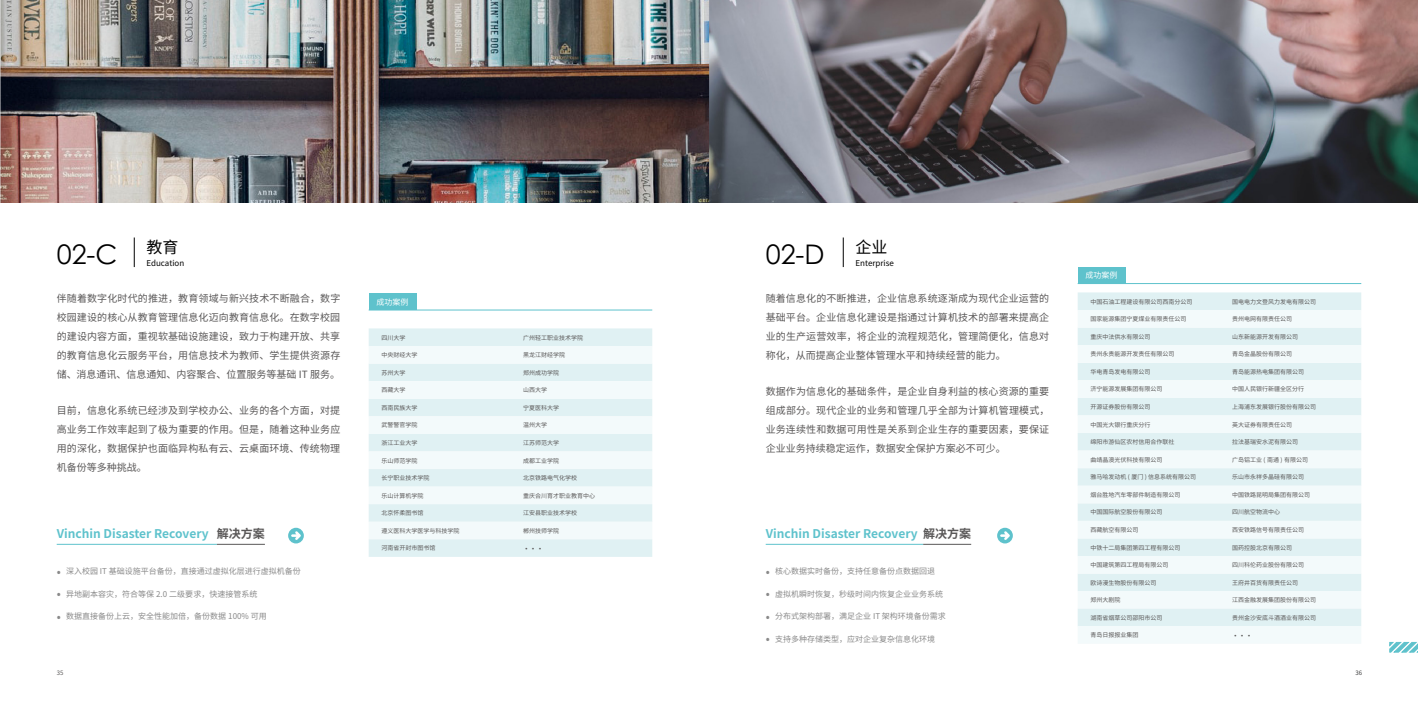
<style>
.page{position:relative;width:1418px;height:709px;background:#fff}
.page>*{position:absolute;margin:0;border:0;box-sizing:border-box;transform-origin:0 0}
.t1{font:27px "Century Gothic";color:#000}
.t2{font:700 12px "Source Han Sans CN";color:#5ec2cc}
.t3{font:12px "Source Han Sans CN";color:#595757}
.t4{font:10px/19px "Source Han Sans CN";letter-spacing:.015em;color:#595757;text-align:justify}
.t5{font:8px "Source Han Sans CN";color:#898989}
.t6{font:8px "Source Han Sans CN";color:#000}
.t7{font:8px "Source Han Sans CN";color:#fff}
.t8{font:6px "Source Han Sans CN";color:#595757}
.t9{font:6px "Source Han Sans CN";color:#3d3d3e}
.s1{color:#595757}
.s2{font-size:12px}
</style>
<div class="page">
<svg style="left:1389px;top:642px;width:28px;height:10px"></svg>
<img style="left:0;top:0;width:1417px;height:203px">
<hr style="left:134px;top:237px;width:1px;height:30px;background:#000">
<div style="left:288px;top:528px;width:16px;height:15px;background:#5ec2cc;border-radius:50%"></div>
<svg style="left:291px;top:531px;width:10px;height:9px"></svg>
<hr style="left:57px;top:544px;width:160px;height:1px;background:#5ec2cc">
<hr style="left:217px;top:544px;width:48px;height:1px;background:#595757">
<div style="left:369px;top:328px;width:283px;height:18px;background:#e0f1f3"></div>
<svg style="left:369px;top:346px;width:283px;height:158px;fill:#f3fafb"></svg>
<svg style="left:369px;top:504px;width:283px;height:53px"></svg>
<div style="left:369px;top:293px;width:47px;height:17px;background:#5ec2cc"></div>
<hr style="left:369px;top:309px;width:283px;height:1px;background:#5ec2cc">
<hr style="left:842px;top:237px;width:1px;height:30px;background:#000">
<div style="left:997px;top:528px;width:15px;height:15px;background:#5ec2cc;border-radius:50%"></div>
<svg style="left:1000px;top:531px;width:9px;height:9px"></svg>
<hr style="left:765px;top:544px;width:158px;height:1px;background:#5ec2cc">
<hr style="left:923px;top:544px;width:48px;height:1px;background:#595757">
<div style="left:1078px;top:292px;width:283px;height:18px;background:#e0f1f3"></div>
<svg style="left:1077px;top:310px;width:284px;height:298px;fill:#f3fafb"></svg>
<svg style="left:1078px;top:608px;width:283px;height:35px"></svg>
<div style="left:1077px;top:267px;width:48px;height:16px;background:#5ec2cc"></div>
<hr style="left:1077px;top:283px;width:284px;height:1px;background:#5ec2cc">
<h1 class="t1" style="left:57px;top:236px;width:123px">02-C <sup>教育</sup></h1>
<h3 class="t6" style="left:146px;top:259px;width:39px">Education</h3>
<h3 class="t4" style="left:57px;top:289px;width:285px">伴随着数字化时代的推进，教育领域与新兴技术不断融合，数字校园建设的核心从教育管理信息化迈向教育信息化。在数字校园的建设内容方面，重视软基础设施建设，致力于构建开放、共享的教育信息化云服务平台，用信息技术为教师、学生提供资源存储、消息通讯、信息通知、内容聚合、位置服务等基础 IT 服务。</h3>
<h3 class="t4" style="left:57px;top:401px;width:285px">目前，信息化系统已经涉及到学校办公、业务的各个方面，对提高业务工作效率起到了极为重要的作用。但是，随着这种业务应用的深化，数据保护也面临异构私有云、云桌面环境、传统物理机备份等多种挑战。</h3>
<h2 class="t2" style="left:57px;top:527px;width:210px">Vinchin Disaster Recovery <span class="s1">解决方案</span></h2>
<h3 class="t5" style="left:57px;top:567px;width:246px"><span class="s2">•</span> 深入校园 IT 基础设施平台备份，直接通过虚拟化层进行虚拟机备份</h3>
<h3 class="t5" style="left:57px;top:589px;width:202px"><span class="s2">•</span> 异地副本容灾，符合等保 2.0 二级要求，快速接管系统</h3>
<h3 class="t5" style="left:57px;top:612px;width:212px"><span class="s2">•</span> 数据直接备份上云，安全性能加倍，备份数据 100% 可用</h3>
<h3 class="t7" style="left:376px;top:297px;width:33px">成功案例</h3>
<p class="t8" style="left:381px;top:334px;width:25px">四川大学</p>
<p class="t8" style="left:523px;top:334px;width:61px">广州轻工职业技术学院</p>
<p class="t8" style="left:381px;top:351px;width:37px">中央财经大学</p>
<p class="t8" style="left:523px;top:351px;width:43px">黑龙江财经学院</p>
<p class="t8" style="left:381px;top:369px;width:25px">苏州大学</p>
<p class="t8" style="left:523px;top:369px;width:37px">郑州成功学院</p>
<p class="t8" style="left:381px;top:386px;width:25px">西藏大学</p>
<p class="t8" style="left:523px;top:386px;width:25px">山西大学</p>
<p class="t8" style="left:381px;top:404px;width:37px">西南民族大学</p>
<p class="t8" style="left:523px;top:404px;width:37px">宁夏医科大学</p>
<p class="t8" style="left:381px;top:422px;width:37px">武警警官学院</p>
<p class="t8" style="left:523px;top:422px;width:25px">温州大学</p>
<p class="t8" style="left:381px;top:439px;width:37px">浙江工业大学</p>
<p class="t8" style="left:523px;top:439px;width:37px">江苏师范大学</p>
<p class="t8" style="left:381px;top:457px;width:37px">乐山师范学院</p>
<p class="t8" style="left:523px;top:457px;width:37px">成都工业学院</p>
<p class="t8" style="left:381px;top:474px;width:49px">长宁职业技术学院</p>
<p class="t8" style="left:523px;top:474px;width:55px">北京铁路电气化学校</p>
<p class="t8" style="left:381px;top:492px;width:43px">乐山计算机学院</p>
<p class="t8" style="left:523px;top:492px;width:73px">重庆合川育才职业教育中心</p>
<p class="t8" style="left:381px;top:509px;width:43px">北京怀柔图书馆</p>
<p class="t8" style="left:523px;top:509px;width:55px">江安县职业技术学校</p>
<p class="t8" style="left:381px;top:527px;width:79px">遵义医科大学医学与科技学院</p>
<p class="t8" style="left:523px;top:527px;width:37px">郴州技师学院</p>
<p class="t8" style="left:381px;top:545px;width:55px">河南省开封市图书馆</p>
<h2 class="t3" style="left:523px;top:541px;width:22px">···</h2>
<h1 class="t1" style="left:765px;top:236px;width:123px">02-D <sup>企业</sup></h1>
<h3 class="t6" style="left:855px;top:259px;width:40px">Enterprise</h3>
<h3 class="t4" style="left:765px;top:289px;width:285px">随着信息化的不断推进，企业信息系统逐渐成为现代企业运营的基础平台。企业信息化建设是指通过计算机技术的部署来提高企业的生产运营效率，将企业的流程规范化，管理简便化，信息对称化，从而提高企业整体管理水平和持续经营的能力。</h3>
<h3 class="t4" style="left:765px;top:382px;width:285px">数据作为信息化的基础条件，是企业自身利益的核心资源的重要组成部分。现代企业的业务和管理几乎全部为计算机管理模式，业务连续性和数据可用性是关系到企业生存的重要因素，要保证企业业务持续稳定运作，数据安全保护方案必不可少。</h3>
<h2 class="t2" style="left:765px;top:527px;width:207px">Vinchin Disaster Recovery <span class="s1">解决方案</span></h2>
<h3 class="t5" style="left:765px;top:567px;width:171px"><span class="s2">•</span> 核心数据实时备份，支持任意备份点数据回退</h3>
<h3 class="t5" style="left:765px;top:589px;width:179px"><span class="s2">•</span> 虚拟机瞬时恢复，秒级时间内恢复企业业务系统</h3>
<h3 class="t5" style="left:765px;top:612px;width:182px"><span class="s2">•</span> 分布式架构部署，满足企业 IT 架构环境备份需求</h3>
<h3 class="t5" style="left:765px;top:634px;width:171px"><span class="s2">•</span> 支持多种存储类型，应对企业复杂信息化环境</h3>
<h3 class="t7" style="left:1085px;top:271px;width:33px">成功案例</h3>
<p class="t8" style="left:1090px;top:298px;width:103px">中国石油工程建设有限公司西南分公司</p>
<p class="t8" style="left:1232px;top:298px;width:85px">国电电力文登风力发电有限公司</p>
<p class="t8" style="left:1090px;top:315px;width:97px">国家能源集团宁夏煤业有限责任公司</p>
<p class="t8" style="left:1232px;top:315px;width:61px">贵州电网有限责任公司</p>
<p class="t8" style="left:1090px;top:333px;width:61px">重庆中法供水有限公司</p>
<p class="t8" style="left:1232px;top:333px;width:67px">山东新能源开发有限公司</p>
<p class="t8" style="left:1090px;top:350px;width:85px">贵州永贵能源开发责任有限公司</p>
<p class="t8" style="left:1232px;top:350px;width:61px">青岛金晶股份有限公司</p>
<p class="t8" style="left:1090px;top:368px;width:61px">华电青岛发电有限公司</p>
<p class="t8" style="left:1232px;top:368px;width:73px">青岛能源热电集团有限公司</p>
<p class="t8" style="left:1090px;top:386px;width:73px">济宁能源发展集团有限公司</p>
<p class="t8" style="left:1232px;top:386px;width:73px">中国人民银行新疆全区分行</p>
<p class="t8" style="left:1090px;top:403px;width:61px">开源证券股份有限公司</p>
<p class="t8" style="left:1232px;top:403px;width:85px">上海浦东发展银行股份有限公司</p>
<p class="t8" style="left:1090px;top:421px;width:61px">中国光大银行重庆分行</p>
<p class="t8" style="left:1232px;top:421px;width:61px">英大证券有限责任公司</p>
<p class="t8" style="left:1090px;top:438px;width:85px">绵阳市游仙区农村信用合作联社</p>
<p class="t8" style="left:1232px;top:438px;width:67px">拉法基瑞安水泥有限公司</p>
<p class="t8" style="left:1090px;top:456px;width:73px">曲靖晶澳光伏科技有限公司</p>
<p class="t8" style="left:1232px;top:456px;width:77px">广岛铝工业 ( 南通 ) 有限公司</p>
<p class="t8" style="left:1090px;top:473px;width:107px">雅马哈发动机 ( 厦门 ) 信息系统有限公司</p>
<p class="t8" style="left:1232px;top:473px;width:73px">乐山市永祥多晶硅有限公司</p>
<p class="t8" style="left:1090px;top:491px;width:91px">烟台胜地汽车零部件制造有限公司</p>
<p class="t8" style="left:1232px;top:491px;width:79px">中国铁路昆明局集团有限公司</p>
<p class="t8" style="left:1090px;top:509px;width:73px">中国国际航空股份有限公司</p>
<p class="t8" style="left:1232px;top:509px;width:49px">四川航空物流中心</p>
<p class="t8" style="left:1090px;top:526px;width:49px">西藏航空有限公司</p>
<p class="t8" style="left:1232px;top:526px;width:73px">西安铁路信号有限责任公司</p>
<p class="t8" style="left:1090px;top:544px;width:91px">中铁十二局集团第四工程有限公司</p>
<p class="t8" style="left:1232px;top:544px;width:61px">国药控股北京有限公司</p>
<p class="t8" style="left:1090px;top:561px;width:79px">中国建筑第四工程局有限公司</p>
<p class="t8" style="left:1232px;top:561px;width:73px">四川科伦药业股份有限公司</p>
<p class="t8" style="left:1090px;top:579px;width:67px">欧诗漫生物股份有限公司</p>
<p class="t8" style="left:1232px;top:579px;width:67px">王府井百货有限责任公司</p>
<p class="t8" style="left:1090px;top:596px;width:31px">郑州大剧院</p>
<p class="t8" style="left:1232px;top:596px;width:85px">江西金融发展集团股份有限公司</p>
<p class="t8" style="left:1090px;top:614px;width:73px">湖南省烟草公司邵阳市公司</p>
<p class="t8" style="left:1232px;top:614px;width:85px">贵州金沙安底斗酒酒业有限公司</p>
<p class="t8" style="left:1090px;top:631px;width:49px">青岛日报报业集团</p>
<h2 class="t3" style="left:1232px;top:628px;width:22px">···</h2>
<p class="t8" style="left:57px;top:669px;width:8px">35</p>
<p class="t9" style="left:1355px;top:669px;width:8px">36</p>
</div>
